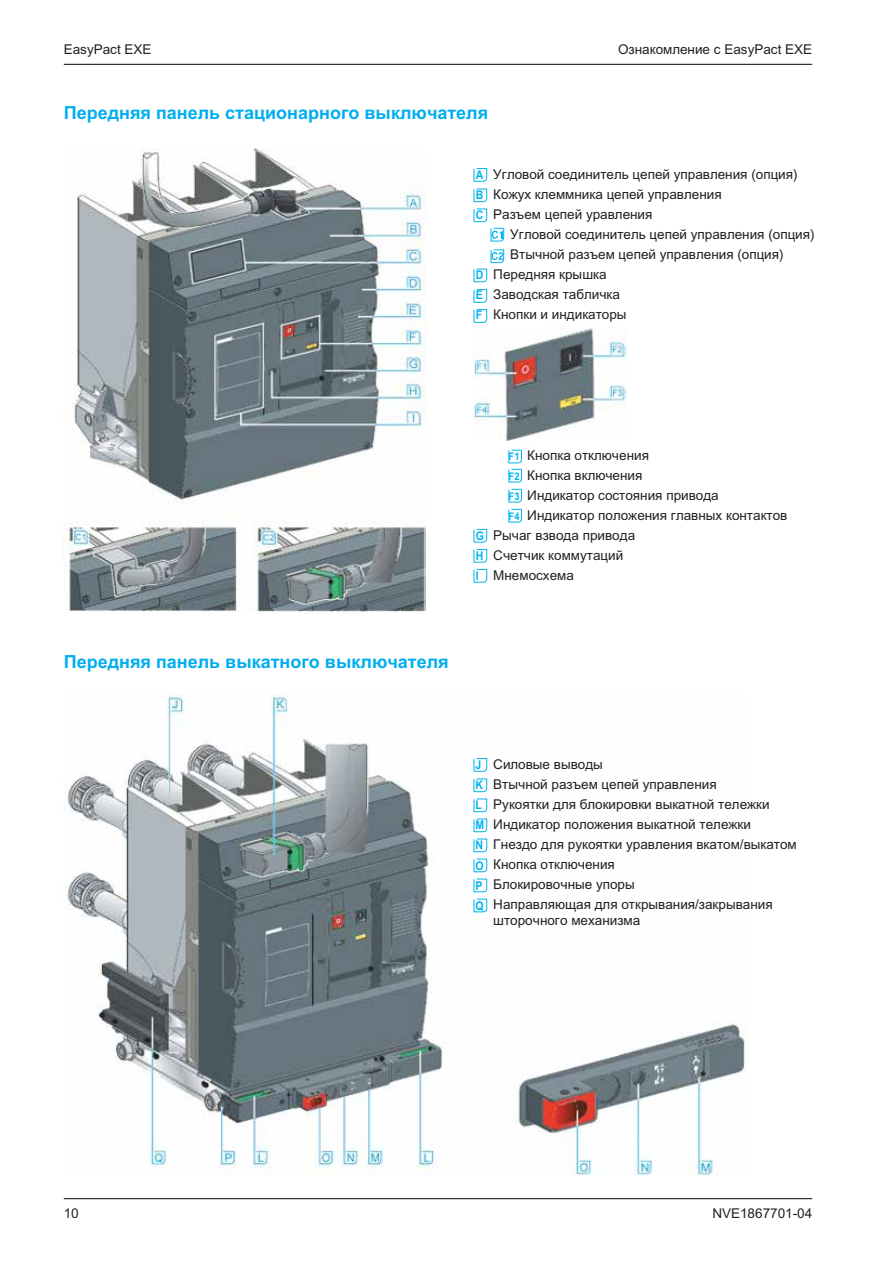
<style>
.page{position:relative;width:893px;height:1263px;background:#fff}
.page>*{position:absolute;margin:0;border:0;box-sizing:border-box;transform-origin:0 0}
.t1{font:700 18px "Arial MT Pro Cyr";color:#00aeef}
.t2{font:13.5px/20px "Arial MT Pro Cyr";color:#231f20}
.t3{font:700 12px/20.1px "Arial";color:#00b4f0;text-align:justify;scale:.87 1}
.t4{font:700 10.5px/20.1px "Arial";letter-spacing:.005em;color:#00b4f0;text-align:justify;scale:.89 1}
</style>
<div class="page">
<hr style="left:64px;top:64px;width:748px;height:1px;background:#231f20">
<hr style="left:64px;top:1198px;width:748px;height:1px;background:#231f20">
<img style="left:64px;top:149px;width:362px;height:462px">
<svg style="left:474px;top:168px;width:13px;height:54px"></svg>
<svg style="left:491px;top:228px;width:13px;height:35px"></svg>
<svg style="left:474px;top:269px;width:48px;height:314px"></svg>
<img style="left:473px;top:328px;width:152px;height:112px">
<img style="left:64px;top:694px;width:682px;height:482px">
<svg style="left:474px;top:752px;width:48px;height:160px"></svg>
<p class="t2" style="left:64px;top:40px;width:89px">EasyPact EXE</p>
<p class="t2" style="left:618px;top:40px;width:196px">Ознакомление с EasyPact EXE</p>
<h1 class="t1" style="left:64px;top:102px;width:426px">Передняя панель стационарного выключателя</h1>
<p class="t3" style="left:476px;top:165px;width:10px">A B C</p>
<p class="t3" style="left:476px;top:257px;width:10px">C</p>
<p class="t3" style="left:476px;top:265px;width:10px">D E F</p>
<p class="t2" style="left:493px;top:165px;width:306px">Угловой соединитель цепей управления (опция)<br>Кожух клеммника цепей управления<br>Разъем цепей уравления</p>
<p class="t2" style="left:510px;top:225px;width:306px">Угловой соединитель цепей управления (опция)</p>
<p class="t2" style="left:510px;top:245px;width:275px">Втычной разъем цепей управления (опция)</p>
<p class="t2" style="left:493px;top:265px;width:115px">Передняя крышка</p>
<p class="t2" style="left:493px;top:285px;width:128px">Заводская табличка</p>
<p class="t2" style="left:493px;top:305px;width:135px">Кнопки и индикаторы</p>
<p class="t3" style="left:476px;top:526px;width:11px">G H I</p>
<p class="t2" style="left:527px;top:446px;width:123px">Кнопка отключения</p>
<p class="t2" style="left:527px;top:466px;width:117px">Кнопка включения</p>
<p class="t2" style="left:527px;top:486px;width:193px">Индикатор состояния привода</p>
<p class="t2" style="left:527px;top:506px;width:262px">Индикатор положения главных контактов</p>
<p class="t2" style="left:493px;top:526px;width:143px">Рычаг взвода привода</p>
<p class="t2" style="left:493px;top:546px;width:131px">Счетчик коммутаций</p>
<p class="t2" style="left:493px;top:566px;width:82px">Мнемосхема</p>
<p class="t4" style="left:509px;top:446px;width:14px">F1<br>F2<br>F3<br>F4</p>
<h1 class="t1" style="left:64px;top:651px;width:386px">Передняя панель выкатного выключателя</h1>
<p class="t3" style="left:475px;top:755px;width:12px;text-align:left">J<br>K<br>L<br>M<br>N<br>O<br>P<br>Q</p>
<p class="t2" style="left:493px;top:755px;width:305px">Силовые выводы<br>Втычной разъем цепей управления<br>Рукоятки для блокировки выкатной тележки<br>Индикатор положения выкатной тележки<br>Гнездо для рукоятки уравления вкатом/выкатом<br>Кнопка отключения<br>Блокировочные упоры<br>Направляющая для открывания/закрывания</p>
<p class="t2" style="left:493px;top:911px;width:149px">шторочного механизма</p>
<p class="t3" style="left:475px;top:763px;width:12px;text-align:left">M<br>N<br>O<br>P<br>Q</p>
<p class="t2" style="left:64px;top:1203px;width:17px">10</p>
<p class="t2" style="left:712px;top:1203px;width:101px">NVE1867701-04</p>
</div>
